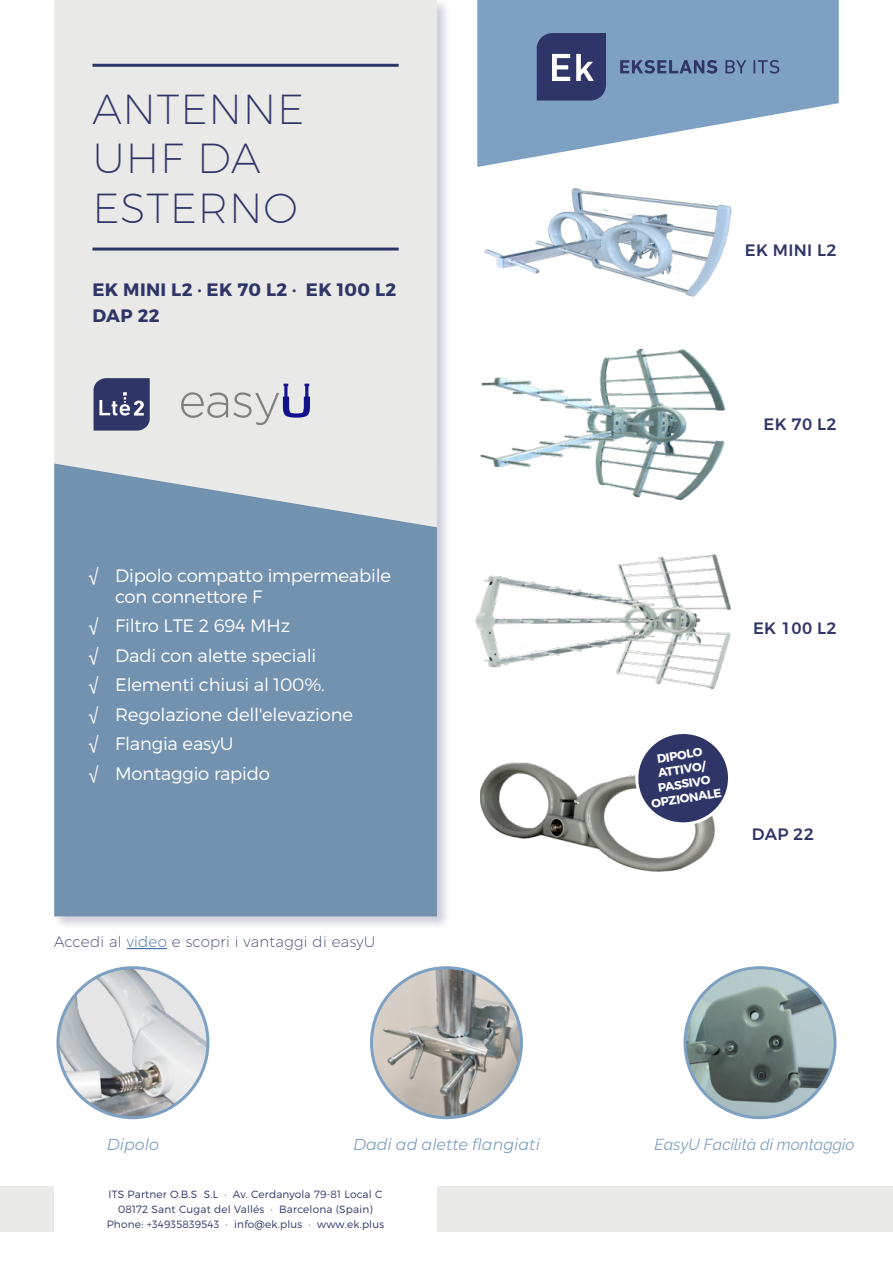
<style>
.page{position:relative;width:893px;height:1263px;background:#fff}
.page>*{position:absolute;margin:0;border:0;box-sizing:border-box;transform-origin:0 0}
.t1{font:200 42px/49.5px "Montserrat";letter-spacing:.02em;color:#303568}
.t2{font:300 18px/29.5px "Montserrat";letter-spacing:-.01em;color:#fff}
.t3{font:700 18px/25.5px "Montserrat";letter-spacing:.02em;color:#303568}
.t4{font:500 16.5px "Montserrat";letter-spacing:.02em;color:#303568}
.t5{font:italic 15.9px "Montserrat";color:#7ea0c2}
.t6{font:italic 15.9px "Raleway";color:#7ea0c2}
.t7{font:200 15px "Montserrat";letter-spacing:.02em;color:#303568}
.t8{font:700 12px/14.4px "Montserrat";color:#fff;text-align:center}
.t9{font:300 10.5px/15px "Montserrat";letter-spacing:.02em;color:#2d3568;text-align:center}
.s1{font-family:"Helvetica Neue LT Std";font-weight:400}
.s2{color:#275b9b}
</style>
<div class="page">
<svg style="left:477px;top:0;width:362px;height:167px;fill:#7ea0c2"></svg>
<div style="left:52px;top:0;width:399px;height:931px;background:#303568;opacity:.25"></div>
<div style="left:54px;top:0;width:383px;height:463px;background:#e9e9e7"></div>
<div style="left:0;top:1186px;width:54px;height:46px;background:#e9e9e7"></div>
<div style="left:437px;top:1186px;width:456px;height:46px;background:#e9e9e7"></div>
<svg style="left:54px;top:463px;width:383px;height:453px;background:#7b98b3"></svg>
<hr style="left:92px;top:64px;width:307px;height:3px;background:#2d3568">
<hr style="left:92px;top:248px;width:307px;height:3px;background:#2d3568">
<svg style="left:94px;top:378px;width:56px;height:53px;background:#4a4f7b"></svg>
<svg style="left:537px;top:33px;width:69px;height:68px;background:#484e7c"></svg>
<svg style="left:620px;top:60px;width:97px;height:14px"></svg>
<svg style="left:725px;top:60px;width:21px;height:13px"></svg>
<svg style="left:753px;top:60px;width:26px;height:14px"></svg>
<img style="left:58px;top:968px;width:150px;height:150px;border-radius:75px">
<div style="left:56px;top:966px;width:153px;height:153px;border:3px solid #7ea0c2;border-radius:50%"></div>
<img style="left:371px;top:968px;width:150px;height:150px;border-radius:75px">
<div style="left:370px;top:966px;width:153px;height:153px;border:3px solid #7ea0c2;border-radius:50%"></div>
<img style="left:685px;top:968px;width:150px;height:150px;border-radius:75px">
<div style="left:683px;top:966px;width:153px;height:153px;border:3px solid #7ea0c2;border-radius:50%"></div>
<svg style="left:181px;top:384px;width:129px;height:41px;background:#ccccd3"></svg>
<hr style="left:127px;top:948px;width:40px;height:1px;background:#275b9b">
<img style="left:480px;top:349px;width:246px;height:152px">
<img style="left:484px;top:188px;width:248px;height:109px">
<img style="left:475px;top:553px;width:256px;height:137px">
<img style="left:480px;top:762px;width:235px;height:110px">
<svg style="left:633px;top:734px;width:95px;height:93px"></svg>
<h1 class="t1" style="left:92px;top:83px;width:213px">ANTENNE<br>UHF DA<br>ESTERNO</h1>
<p class="t3" style="left:92px;top:278px;width:305px">EK MINI L2 · EK 70 L2 · EK 100 L2<br>DAP 22</p>
<p class="t2" style="left:115px;top:565px;width:277px;line-height:21px;text-indent:-27px"><span class="s1">√</span> Dipolo compatto impermeabile con connettore F</p>
<p class="t2" style="left:88px;top:611px;width:266px"><span class="s1">√</span> Filtro LTE 2 694 MHz<br><span class="s1">√</span> Dadi con alette speciali<br><span class="s1">√</span> Elementi chiusi al 100%.<br><span class="s1">√</span> Regolazione dell'elevazione <span class="s1">√</span> Flangia easyU<br><span class="s1">√</span> Montaggio rapido</p>
<p class="t7" style="left:54px;top:933px;width:323px">Accedi al <span class="s2">video</span> e scopri i vantaggi di easyU</p>
<p class="t4" style="left:745px;top:240px;width:93px">EK MINI L2</p>
<p class="t4" style="left:764px;top:414px;width:74px">EK 70 L2</p>
<p class="t4" style="left:753px;top:618px;width:85px">EK 100 L2</p>
<p class="t8" style="left:644px;top:754px;width:72px;rotate:-9deg">DIPOLO<br>ATTIVO/<br>PASSIVO<br>OPZIONALE</p>
<p class="t4" style="left:752px;top:824px;width:64px">DAP 22</p>
<p class="t5" style="left:107px;top:1134px;width:54px">Dipolo</p>
<p class="t5" style="left:353px;top:1134px;width:188px">Dadi ad alette flangiati</p>
<p class="t6" style="left:655px;top:1135px;width:202px">EasyU Facilità di montaggio</p>
<p class="t9" style="left:107px;top:1187px;width:279px">ITS Partner O.B.S S.L · Av. Cerdanyola 79-81 Local C<br>08172 Sant Cugat del Vallés · Barcelona (Spain)<br>Phone: +34935839543 · info@ek.plus · www.ek.plus</p>
</div>
